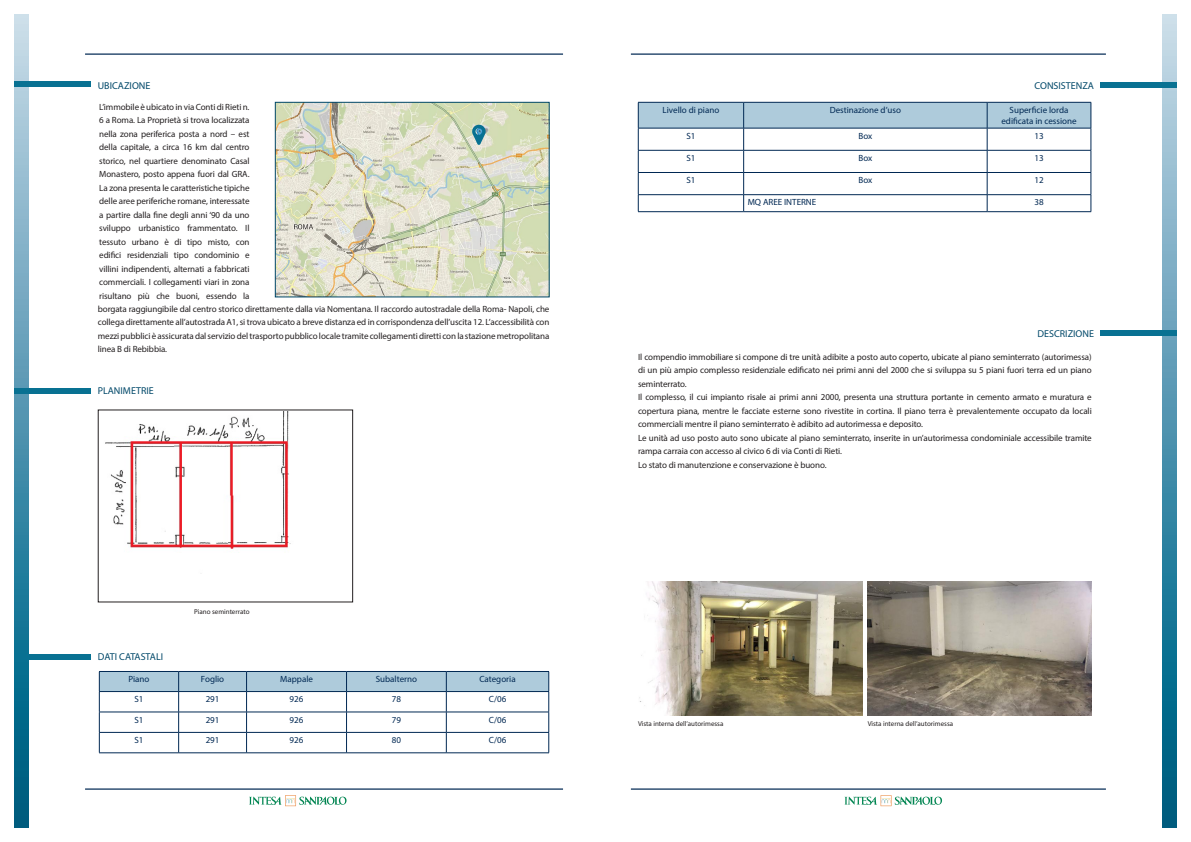
<style>
.page{position:relative;width:1191px;height:842px;background:#fff}
.page>*{position:absolute;margin:0;border:0;box-sizing:border-box;transform-origin:0 0}
.t1{font:10px "Myriad Pro";color:#004869}
.t2{font:9px/13.5px "Myriad Pro";letter-spacing:-.01em;color:#231f20;text-align:justify}
.t3{font:9px/10.8px "Myriad Pro";color:#002853;text-align:center}
.t4{font:7px "Myriad Pro";color:#231f20}
</style>
<div class="page">
<svg style="left:1162px;top:14px;width:14px;height:814px;background:#5396b0"></svg>
<svg style="left:14px;top:14px;width:14px;height:814px;background:#5396b1"></svg>
<hr style="left:85px;top:54px;width:478px;height:1px;background:#002853">
<hr style="left:631px;top:54px;width:475px;height:1px;background:#002853">
<hr style="left:85px;top:789px;width:478px;height:1px;background:#002853">
<hr style="left:631px;top:789px;width:475px;height:1px;background:#002853">
<svg style="left:249px;top:795px;width:97px;height:11px"></svg>
<svg style="left:844px;top:795px;width:98px;height:11px"></svg>
<div style="left:14px;top:81px;width:77px;height:6px;background:#087192"></div>
<div style="left:14px;top:388px;width:77px;height:6px;background:#087192"></div>
<div style="left:1100px;top:330px;width:76px;height:5px;background:#087192"></div>
<div style="left:1100px;top:82px;width:76px;height:5px;background:#087192"></div>
<div style="left:14px;top:654px;width:77px;height:6px;background:#087192"></div>
<img style="left:867px;top:581px;width:224px;height:135px">
<img style="left:639px;top:581px;width:223px;height:135px">
<hr style="left:638px;top:211px;width:105px;height:1px;background:#002853">
<hr style="left:743px;top:211px;width:244px;height:1px;background:#002853">
<hr style="left:987px;top:211px;width:104px;height:1px;background:#002853">
<svg style="left:638px;top:102px;width:453px;height:109px"></svg>
<hr style="left:743px;top:194px;width:244px;height:1px;background:#002853">
<svg style="left:99px;top:671px;width:450px;height:81px"></svg>
<hr style="left:99px;top:752px;width:80px;height:1px;background:#002853">
<hr style="left:179px;top:752px;width:67px;height:1px;background:#002853">
<hr style="left:246px;top:752px;width:100px;height:1px;background:#002853">
<hr style="left:346px;top:752px;width:100px;height:1px;background:#002853">
<hr style="left:446px;top:752px;width:103px;height:1px;background:#002853">
<img style="left:277px;top:104px;width:270px;height:191px">
<div style="left:275px;top:102px;width:274px;height:195px;border:1px solid #004869"></div>
<svg style="left:472px;top:125px;width:13px;height:20px"></svg>
<img style="left:105px;top:412px;width:186px;height:137px">
<p class="t1" style="left:98px;top:79px;width:54px">UBICAZIONE</p>
<p class="t2" style="left:99px;top:100px;width:152px">L’immobile è ubicato in via Conti di Rieti n.<br>6 a Roma. La Proprietà si trova localizzata nella zona periferica posta a nord – est della capitale, a circa 16 km dal centro storico, nel quartiere denominato Casal Monastero, posto appena fuori dal GRA.<br>La zona presenta le caratteristiche tipiche delle aree periferiche romane, interessate a partire dalla fine degli anni ‘90 da uno sviluppo urbanistico frammentato. Il tessuto urbano è di tipo misto, con edifici residenziali tipo condominio e villini indipendenti, alternati a fabbricati commerciali. I collegamenti viari in zona risultano più che buoni, essendo la</p>
<p class="t2" style="left:98px;top:302px;width:453px">borgata raggiungibile dal centro storico direttamente dalla via Nomentana. Il raccordo autostradale della Roma- Napoli, che collega direttamente all’autostrada A1, si trova ubicato a breve distanza ed in corrispondenza dell’uscita 12. L’accessibilità con mezzi pubblici è assicurata dal servizio del trasporto pubblico locale tramite collegamenti diretti con la stazione metropolitana linea B di Rebibbia.</p>
<p class="t1" style="left:98px;top:385px;width:57px">PLANIMETRIE</p>
<p class="t1" style="left:98px;top:650px;width:67px">DATI CATASTALI</p>
<p class="t4" style="left:194px;top:607px;width:57px">Piano seminterrato</p>
<p class="t3" style="left:128px;top:674px;width:23px">Piano</p>
<p class="t3" style="left:201px;top:674px;width:25px">Foglio</p>
<p class="t3" style="left:280px;top:674px;width:34px">Mappale</p>
<p class="t3" style="left:376px;top:674px;width:43px">Subalterno</p>
<p class="t3" style="left:479px;top:674px;width:38px">Categoria</p>
<p class="t3" style="left:134px;top:694px;width:11px">S1</p>
<p class="t3" style="left:206px;top:694px;width:15px">291</p>
<p class="t3" style="left:290px;top:694px;width:15px">926</p>
<p class="t3" style="left:392px;top:694px;width:11px">78</p>
<p class="t3" style="left:489px;top:694px;width:19px">C/06</p>
<p class="t3" style="left:134px;top:714px;width:11px">S1</p>
<p class="t3" style="left:206px;top:714px;width:15px">291</p>
<p class="t3" style="left:290px;top:714px;width:15px">926</p>
<p class="t3" style="left:392px;top:714px;width:11px">79</p>
<p class="t3" style="left:489px;top:714px;width:19px">C/06</p>
<p class="t3" style="left:134px;top:734px;width:11px">S1</p>
<p class="t3" style="left:206px;top:734px;width:15px">291</p>
<p class="t3" style="left:290px;top:734px;width:15px">926</p>
<p class="t3" style="left:392px;top:734px;width:11px">80</p>
<p class="t3" style="left:489px;top:734px;width:19px">C/06</p>
<p class="t1" style="left:1034px;top:79px;width:61px">CONSISTENZA</p>
<p class="t3" style="left:662px;top:105px;width:58px">Livello di piano</p>
<p class="t3" style="left:829px;top:105px;width:73px">Destinazione d’uso</p>
<p class="t3" style="left:1001px;top:105px;width:77px">Superficie lorda edificata in cessione</p>
<p class="t3" style="left:686px;top:130px;width:11px">S1</p>
<p class="t3" style="left:858px;top:130px;width:15px">Box</p>
<p class="t3" style="left:1034px;top:130px;width:11px">13</p>
<p class="t3" style="left:686px;top:152px;width:11px">S1</p>
<p class="t3" style="left:858px;top:152px;width:15px">Box</p>
<p class="t3" style="left:1034px;top:152px;width:11px">13</p>
<p class="t3" style="left:686px;top:175px;width:11px">S1</p>
<p class="t3" style="left:858px;top:175px;width:15px">Box</p>
<p class="t3" style="left:1034px;top:175px;width:11px">12</p>
<p class="t3" style="left:747px;top:197px;width:70px">MQ AREE INTERNE</p>
<p class="t3" style="left:1034px;top:197px;width:11px">38</p>
<p class="t1" style="left:1037px;top:327px;width:58px">DESCRIZIONE</p>
<p class="t2" style="left:638px;top:350px;width:455px">Il compendio immobiliare si compone di tre unità adibite a posto auto coperto, ubicate al piano seminterrato (autorimessa) di un più ampio complesso residenziale edificato nei primi anni del 2000 che si sviluppa su 5 piani fuori terra ed un piano seminterrato.</p>
<p class="t2" style="left:638px;top:390px;width:455px">Il complesso, il cui impianto risale ai primi anni 2000, presenta una struttura portante in cemento armato e muratura e copertura piana, mentre le facciate esterne sono rivestite in cortina. Il piano terra è prevalentemente occupato da locali commerciali mentre il piano seminterrato è adibito ad autorimessa e deposito.</p>
<p class="t2" style="left:638px;top:431px;width:455px">Le unità ad uso posto auto sono ubicate al piano seminterrato, inserite in un’autorimessa condominiale accessibile tramite rampa carraia con accesso al civico 6 di via Conti di Rieti.</p>
<p class="t2" style="left:638px;top:458px;width:190px">Lo stato di manutenzione e conservazione è buono.</p>
<p class="t4" style="left:638px;top:719px;width:87px">Vista interna dell’autorimessa</p>
<p class="t4" style="left:867px;top:719px;width:87px">Vista interna dell’autorimessa</p>
</div>
